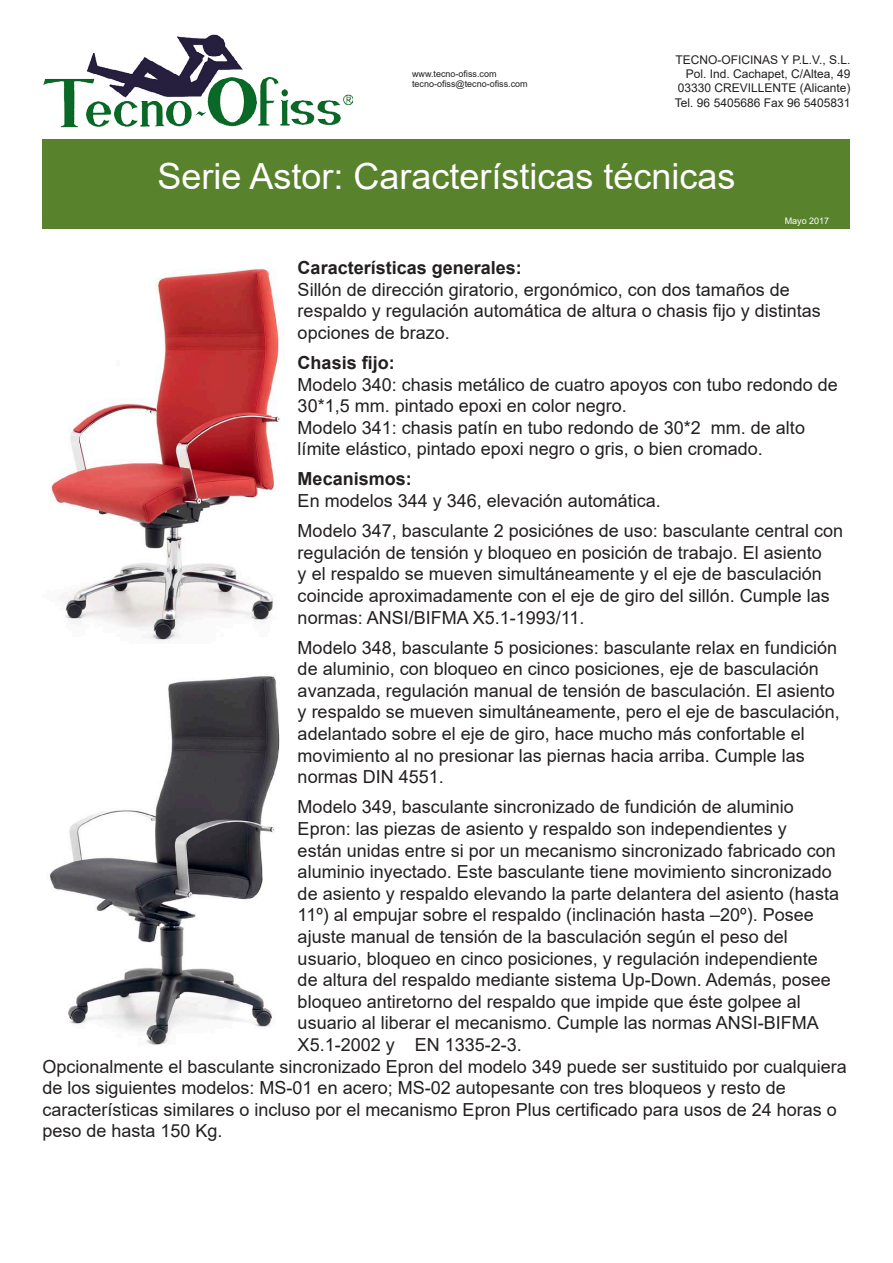
<style>
.page{position:relative;width:893px;height:1263px;background:#fff}
.page>*{position:absolute;margin:0;border:0;box-sizing:border-box;transform-origin:0 0}
.t1{font:36px "Arial";color:#fff}
.t2{font:18px/21.6px "Arial";color:#231f20}
.t3{font:12px "Arial";color:#231f20}
.t4{font:9px "Arial";color:#231f20}
.t5{font:9px "Arial";color:#fff}
.s1{font-weight:700}
</style>
<div class="page">
<div style="left:43px;top:139px;width:807px;height:73px;background:#58822b"></div>
<div style="left:43px;top:212px;width:807px;height:17px;background:#58822b"></div>
<img style="left:43px;top:34px;width:309px;height:94px">
<img style="left:50px;top:269px;width:235px;height:372px">
<img style="left:49px;top:676px;width:231px;height:369px">
<p class="t4" style="left:412px;top:67px;width:86px">www.tecno-ofiss.com</p>
<p class="t4" style="left:412px;top:78px;width:117px">tecno-ofiss@tecno-ofiss.com</p>
<p class="t3" style="left:675px;top:51px;width:176px">TECNO-OFICINAS Y P.L.V., S.L.</p>
<p class="t3" style="left:686px;top:66px;width:166px">Pol. Ind. Cachapet, C/Altea, 49</p>
<p class="t3" style="left:678px;top:80px;width:174px">03330 CREVILLENTE (Alicante)</p>
<p class="t3" style="left:675px;top:94px;width:177px">Tel. 96 5405686 Fax 96 5405831</p>
<p class="t1" style="left:157px;top:151px;width:580px">Serie Astor: Características técnicas</p>
<p class="t5" style="left:785px;top:214px;width:46px">Mayo 2017</p>
<p class="t2" style="left:298px;top:257px;width:525px"><span class="s1">Características generales:<br></span>Sillón de dirección giratorio, ergonómico, con dos tamaños de respaldo y regulación automática de altura o chasis fijo y distintas opciones de brazo.</p>
<p class="t2" style="left:298px;top:352px;width:542px"><span class="s1">Chasis fijo:<br></span>Modelo 340: chasis metálico de cuatro apoyos con tubo redondo de 30*1,5 mm. pintado epoxi en color negro.<br>Modelo 341: chasis patín en tubo redondo de 30*2 mm. de alto límite elástico, pintado epoxi negro o gris, o bien cromado.</p>
<p class="t2" style="left:298px;top:468px;width:365px"><span class="s1">Mecanismos:<br></span>En modelos 344 y 346, elevación automática.</p>
<p class="t2" style="left:298px;top:520px;width:547px">Modelo 347, basculante 2 posiciónes de uso: basculante central con regulación de tensión y bloqueo en posición de trabajo. El asiento<br>y el respaldo se mueven simultáneamente y el eje de basculación coincide aproximadamente con el eje de giro del sillón. Cumple las normas: ANSI/BIFMA X5.1-1993/11.</p>
<p class="t2" style="left:298px;top:636px;width:544px">Modelo 348, basculante 5 posiciones: basculante relax en fundición de aluminio, con bloqueo en cinco posiciones, eje de basculación avanzada, regulación manual de tensión de basculación. El asiento y respaldo se mueven simultáneamente, pero el eje de basculación, adelantado sobre el eje de giro, hace mucho más confortable el movimiento al no presionar las piernas hacia arriba. Cumple las normas DIN 4551.</p>
<p class="t2" style="left:298px;top:796px;width:498px">Modelo 349, basculante sincronizado de fundición de aluminio</p>
<p class="t2" style="left:298px;top:818px;width:491px">Epron: las piezas de asiento y respaldo son independientes y</p>
<p class="t2" style="left:298px;top:839px;width:540px">están unidas entre si por un mecanismo sincronizado fabricado con</p>
<p class="t2" style="left:298px;top:861px;width:536px">aluminio inyectado. Este basculante tiene movimiento sincronizado</p>
<p class="t2" style="left:298px;top:882px;width:543px">de asiento y respaldo elevando la parte delantera del asiento (hasta</p>
<p class="t2" style="left:298px;top:904px;width:518px">11º) al empujar sobre el respaldo (inclinación hasta –20º). Posee</p>
<p class="t2" style="left:298px;top:926px;width:492px">ajuste manual de tensión de la basculación según el peso del</p>
<p class="t2" style="left:298px;top:947px;width:522px">usuario, bloqueo en cinco posiciones, y regulación independiente</p>
<p class="t2" style="left:298px;top:969px;width:535px">de altura del respaldo mediante sistema Up-Down. Además, posee</p>
<p class="t2" style="left:298px;top:990px;width:505px">bloqueo antiretorno del respaldo que impide que éste golpee al</p>
<p class="t2" style="left:298px;top:1012px;width:523px">usuario al liberar el mecanismo. Cumple las normas ANSI-BIFMA</p>
<p class="t2" style="left:298px;top:1034px;width:226px">X5.1-2002 y EN 1335-2-3.</p>
<p class="t2" style="left:43px;top:1055px;width:806px">Opcionalmente el basculante sincronizado Epron del modelo 349 puede ser sustituido por cualquiera</p>
<p class="t2" style="left:43px;top:1077px;width:745px">de los siguientes modelos: MS-01 en acero; MS-02 autopesante con tres bloqueos y resto de</p>
<p class="t2" style="left:43px;top:1098px;width:796px">características similares o incluso por el mecanismo Epron Plus certificado para usos de 24 horas o</p>
<p class="t2" style="left:43px;top:1120px;width:182px">peso de hasta 150 Kg.</p>
</div>
